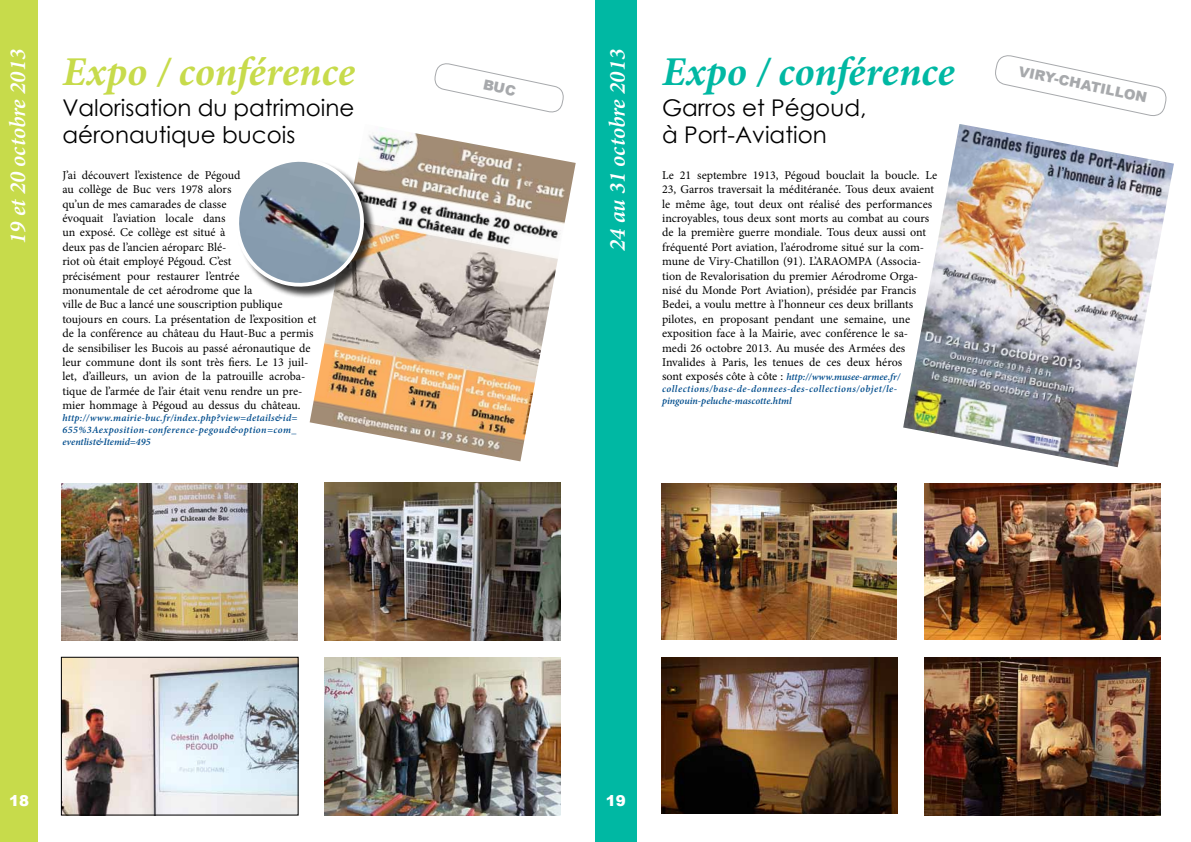
<style>
.page{position:relative;width:1191px;height:842px;background:#fff}
.page>*{position:absolute;margin:0;border:0;box-sizing:border-box;transform-origin:0 0}
.t1{font:italic 700 41px "Minion Pro";letter-spacing:-.005em;color:#c7db4b}
.t2{font:italic 700 41px "Minion Pro";letter-spacing:-.005em;color:#00b8a3}
.t3{font:23px/27.6px "Century Gothic";color:#000}
.t4{font:italic 600 23px "Minion Pro";color:#fff}
.t5{font:900 15px "Arial";color:#fff}
.t6{font:900 14px "Arial";color:#a7a9ac}
.t7{font:12px/14.4px "Minion Pro";color:#000}
.t8{font:italic 600 10px/12px "Minion Pro";letter-spacing:.035em;color:#004d8d;text-align:justify}
.s1{font-weight:400;font-style:normal;font-size:12px;color:#000}
</style>
<div class="page">
<img style="left:325px;top:482px;width:235px;height:158px">
<div style="left:0;top:0;width:38px;height:842px;background:#c7db4b"></div>
<div style="left:595px;top:0;width:42px;height:842px;background:#00b8a3"></div>
<svg style="left:995px;top:55px;width:172px;height:61px"></svg>
<img style="left:310px;top:127px;width:266px;height:334px">
<img style="left:903px;top:124px;width:271px;height:343px">
<img style="left:61px;top:483px;width:236px;height:157px">
<img style="left:661px;top:483px;width:235px;height:156px">
<img style="left:63px;top:659px;width:233px;height:154px">
<div style="left:61px;top:657px;width:237px;height:158px;border:1px solid #000"></div>
<img style="left:661px;top:657px;width:237px;height:156px">
<img style="left:924px;top:483px;width:236px;height:156px">
<img style="left:325px;top:657px;width:235px;height:158px">
<img style="left:924px;top:657px;width:236px;height:158px">
<div style="left:237px;top:160px;width:139px;height:139px;background:#000;opacity:.75"></div>
<svg style="left:237px;top:149px;width:136px;height:142px"></svg>
<svg style="left:434px;top:63px;width:130px;height:50px"></svg>
<h2 class="t4" style="left:2px;top:244px;width:196px;rotate:-90deg">19 et 20 octobre 2013</h2>
<h1 class="t1" style="left:62px;top:43px;width:294px">Expo / conférence</h1>
<h2 class="t3" style="left:62px;top:93px;width:293px">Valorisation du patrimoine aéronautique bucois</h2>
<p class="t7" style="left:62px;top:168px;width:255px">J’ai découvert l’existence de Pégoud<br>au collège de Buc vers 1978 alors<br>qu’un de mes camarades de classe<br>évoquait l’aviation locale dans<br>un exposé. Ce collège est situé à<br>deux pas de l’ancien aéroparc Blé-<br>riot où était employé Pégoud. C’est<br>précisément pour restaurer l’entrée<br>monumentale de cet aérodrome que la<br>ville de Buc a lancé une souscription publique toujours en cours. La présentation de l’exposition et de la conférence au château du Haut-Buc a permis de sensibiliser les Bucois au passé aéronautique de leur commune dont ils sont très fiers. Le 13 juil&shy;let, d’ailleurs, un avion de la patrouille acroba&shy;tique de l’armée de l’air était venu rendre un pre&shy;mier hommage à Pégoud au dessus du château.</p>
<p class="t8" style="left:62px;top:412px;width:237px">http://www.mairie-buc.fr/index.php?view=details&amp;id= 655%3Aexposition-conference-pegoud&amp;option=com_ eventlist&amp;Itemid=495</p>
<h2 class="t4" style="left:601px;top:251px;width:203px;rotate:-90deg">24 au 31 octobre 2013</h2>
<h1 class="t2" style="left:662px;top:43px;width:294px">Expo / conférence</h1>
<h2 class="t3" style="left:662px;top:93px;width:206px">Garros et Pégoud, à Port-Aviation</h2>
<p class="t7" style="left:662px;top:168px;width:276px">Le 21 septembre 1913, Pégoud bouclait la boucle. Le 23, Garros traversait la méditéranée. Tous deux avaient le même âge, tout deux ont réalisé des performances incroyables, tous deux sont morts au combat au cours de la première guerre mondiale. Tous deux aussi ont fréquenté Port aviation, l’aérodrome situé sur la com&shy;mune de Viry-Chatillon (91). L’ARAOMPA (Associa&shy;tion de Revalorisation du premier Aérodrome Orga&shy;nisé du Monde Port Aviation), présidée par Francis Bedei, a voulu mettre à l’honneur ces deux brillants pilotes, en proposant pendant une semaine, une exposition face à la Mairie, avec conférence le sa-<br>medi 26 octobre 2013. Au musée des Armées des Invalides à Paris, les tenues de ces deux héros</p>
<p class="t8" style="left:662px;top:371px;width:240px;text-align:left"><span class="s1">sont exposés côte à côte :</span> http://www.musee-armee.fr/ collections/base-de-donnees-des-collections/objet/le&shy;pingouin-peluche-mascotte.html</p>
<p class="t6" style="left:1021px;top:61px;width:132px;rotate:12deg">VIRY-CHATILLON</p>
<p class="t5" style="left:9px;top:790px;width:22px">18</p>
<p class="t5" style="left:605px;top:790px;width:22px">19</p>
</div>
